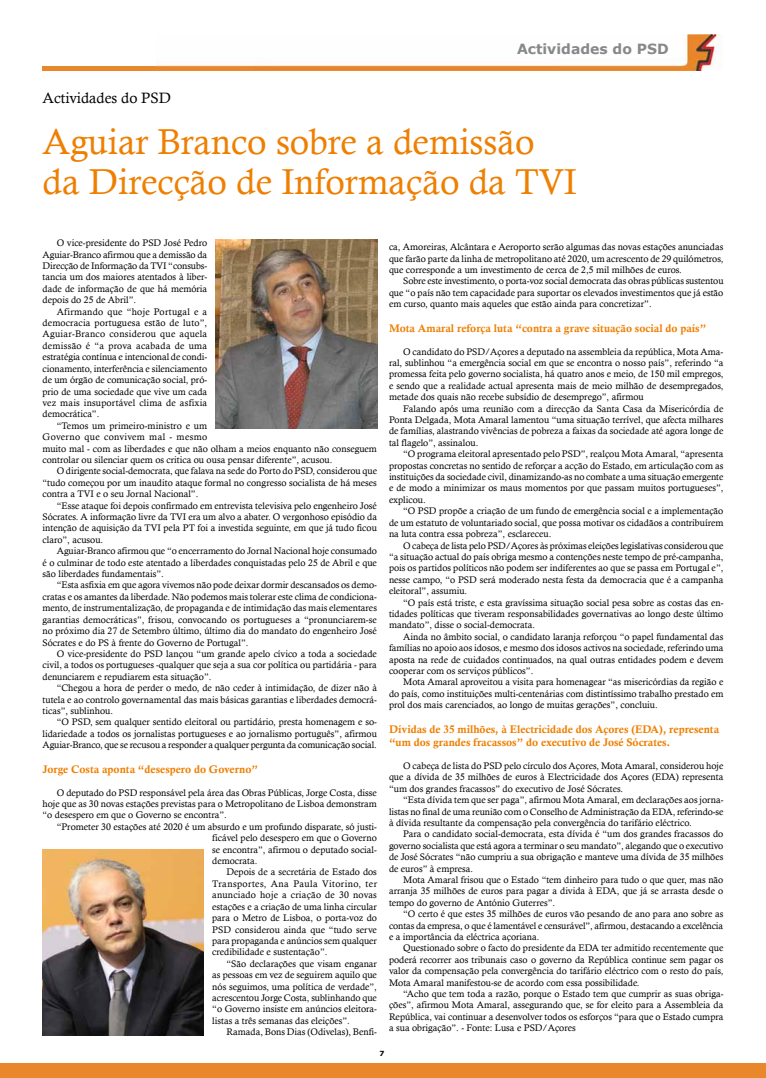
<style>
.page{position:relative;width:766px;height:1078px;background:#fff}
.page>*{position:absolute;margin:0;border:0;box-sizing:border-box;transform-origin:0 0}
.t1{font:36px/40px "Calisto";color:#ee7f00}
.t2{font:15px "Calisto";color:#000}
.t3{font:700 14px "Verdana";color:#87888a}
.t4{font:11px/13.2px "Calis MT Bol";color:#ee7f00}
.t5{font:9.5px/11.4px "Calisto";color:#000;text-align:justify}
.t6{font:700 7px "Verdana";color:#000}
</style>
<div class="page">
<div style="left:0;top:1063px;width:765px;height:14px;background:#e9872c"></div>
<img style="left:156px;top:34px;width:566px;height:37px">
<div style="left:43px;top:66px;width:113px;height:5px;background:#e9872c"></div>
<img style="left:216px;top:239px;width:161px;height:189px">
<img style="left:43px;top:849px;width:161px;height:186px">
<h3 class="t3" style="left:517px;top:40px;width:153px">Actividades do PSD</h3>
<h2 class="t2" style="left:43px;top:89px;width:130px">Actividades do PSD</h2>
<h1 class="t1" style="left:43px;top:121px;width:536px">Aguiar Branco sobre a demissão da Direcção de Informação da TVI</h1>
<p class="t5" style="left:43px;top:237px;width:166px;text-indent:14px">O vice-presidente do PSD José Pedro Aguiar-Branco afirmou que a demissão da Direcção de Informação da TVI “consubs&shy;tancia um dos maiores atentados à liber&shy;dade de informação de que há memória depois do 25 de Abril”.</p>
<p class="t5" style="left:43px;top:305px;width:166px;text-indent:14px">Afirmando que “hoje Portugal e a democracia portuguesa estão de luto”, Aguiar-Branco considerou que aquela demissão é “a prova acabada de uma estratégia contínua e intencional de condi&shy;cionamento, interferência e silenciamento de um órgão de comunicação social, pró&shy;prio de uma sociedade que vive um cada vez mais insuportável clima de asfixia democrática”.</p>
<p class="t5" style="left:43px;top:419px;width:336px;text-align:left;text-indent:14px">“Temos um primeiro-ministro e um<br>Governo que convivem mal - mesmo<br>muito mal - com as liberdades e que não olham a meios enquanto não conseguem controlar ou silenciar quem os critica ou ousa pensar diferente”, acusou.</p>
<p class="t5" style="left:43px;top:465px;width:336px;text-indent:14px">O dirigente social-democrata, que falava na sede do Porto do PSD, considerou que “tudo começou por um inaudito ataque formal no congresso socialista de há meses contra a TVI e o seu Jornal Nacional”.</p>
<p class="t5" style="left:43px;top:499px;width:336px;text-indent:14px">“Esse ataque foi depois confirmado em entrevista televisiva pelo engenheiro José Sócrates. A informação livre da TVI era um alvo a abater. O vergonhoso episódio da intenção de aquisição da TVI pela PT foi a investida seguinte, em que já tudo ficou claro”, acusou.</p>
<p class="t5" style="left:43px;top:545px;width:336px;text-indent:14px">Aguiar-Branco afirmou que “o encerramento do Jornal Nacional hoje consumado é o culminar de todo este atentado a liberdades conquistadas pelo 25 de Abril e que são liberdades fundamentais”.</p>
<p class="t5" style="left:43px;top:579px;width:336px;text-indent:14px">“Esta asfixia em que agora vivemos não pode deixar dormir descansados os demo&shy;cratas e os amantes da liberdade. Não podemos mais tolerar este clima de condiciona&shy;mento, de instrumentalização, de propaganda e de intimidação das mais elementares garantias democráticas”, frisou, convocando os portugueses a “pronunciarem-se no próximo dia 27 de Setembro último, último dia do mandato do engenheiro José Sócrates e do PS à frente do Governo de Portugal”.</p>
<p class="t5" style="left:43px;top:647px;width:336px;text-indent:14px">O vice-presidente do PSD lançou “um grande apelo cívico a toda a sociedade civil, a todos os portugueses -qualquer que seja a sua cor política ou partidária - para denunciarem e repudiarem esta situação”.</p>
<p class="t5" style="left:43px;top:682px;width:336px;text-indent:14px">“Chegou a hora de perder o medo, de não ceder à intimidação, de dizer não à tutela e ao controlo governamental das mais básicas garantias e liberdades democrá&shy;ticas”, sublinhou.</p>
<p class="t5" style="left:43px;top:716px;width:336px;text-indent:14px">“O PSD, sem qualquer sentido eleitoral ou partidário, presta homenagem e so&shy;lidariedade a todos os jornalistas portugueses e ao jornalismo português”, afirmou Aguiar-Branco, que se recusou a responder a qualquer pergunta da comunicação social.</p>
<p class="t4" style="left:43px;top:762px;width:217px">Jorge Costa aponta “desespero do Governo”</p>
<p class="t5" style="left:43px;top:786px;width:336px;text-indent:14px">O deputado do PSD responsável pela área das Obras Públicas, Jorge Costa, disse hoje que as 30 novas estações previstas para o Metropolitano de Lisboa demonstram “o desespero em que o Governo se encontra”.</p>
<p class="t5" style="left:212px;top:820px;width:166px;text-indent:-155px">“Prometer 30 estações até 2020 é um absurdo e um profundo disparate, só justi&shy;ficável pelo desespero em que o Governo se encontra”, afirmou o deputado social&shy;democrata.</p>
<p class="t5" style="left:212px;top:866px;width:166px;text-indent:14px">Depois de a secretária de Estado dos Transportes, Ana Paula Vitorino, ter anunciado hoje a criação de 30 novas estações e a criação de uma linha circular para o Metro de Lisboa, o porta-voz do PSD considerou ainda que “tudo serve para propaganda e anúncios sem qualquer credibilidade e sustentação”.</p>
<p class="t5" style="left:212px;top:957px;width:166px;text-indent:14px">“São declarações que visam enganar as pessoas em vez de seguirem aquilo que nós seguimos, uma política de verdade”, acrescentou Jorge Costa, sublinhando que “o Governo insiste em anúncios eleitora&shy;listas a três semanas das eleições”.</p>
<p class="t5" style="left:226px;top:1025px;width:152px">Ramada, Bons Dias (Odivelas), Benfi-</p>
<p class="t5" style="left:389px;top:241px;width:336px">ca, Amoreiras, Alcântara e Aeroporto serão algumas das novas estações anunciadas que farão parte da linha de metropolitano até 2020, um acrescento de 29 quilómetros, que corresponde a um investimento de cerca de 2,5 mil milhões de euros.</p>
<p class="t5" style="left:389px;top:275px;width:336px;text-indent:14px">Sobre este investimento, o porta-voz social democrata das obras públicas sustentou que “o país não tem capacidade para suportar os elevados investimentos que já estão em curso, quanto mais aqueles que estão ainda para concretizar”.</p>
<p class="t4" style="left:389px;top:321px;width:319px">Mota Amaral reforça luta “contra a grave situação social do país”</p>
<p class="t5" style="left:389px;top:345px;width:336px;text-indent:14px">O candidato do PSD/Açores a deputado na assembleia da república, Mota Ama&shy;ral, sublinhou “a emergência social em que se encontra o nosso país”, referindo “a promessa feita pelo governo socialista, há quatro anos e meio, de 150 mil empregos, e sendo que a realidade actual apresenta mais de meio milhão de desempregados, metade dos quais não recebe subsídio de desemprego”, afirmou</p>
<p class="t5" style="left:389px;top:402px;width:336px;text-indent:14px">Falando após uma reunião com a direcção da Santa Casa da Misericórdia de Ponta Delgada, Mota Amaral lamentou “uma situação terrível, que afecta milhares de famílias, alastrando vivências de pobreza a faixas da sociedade até agora longe de tal flagelo”, assinalou.</p>
<p class="t5" style="left:389px;top:448px;width:336px;text-indent:14px">“O programa eleitoral apresentado pelo PSD”, realçou Mota Amaral, “apresenta propostas concretas no sentido de reforçar a acção do Estado, em articulação com as instituições da sociedade civil, dinamizando-as no combate a uma situação emergente e de modo a minimizar os maus momentos por que passam muitos portugueses”, explicou.</p>
<p class="t5" style="left:389px;top:505px;width:336px;text-indent:14px">“O PSD propõe a criação de um fundo de emergência social e a implementação de um estatuto de voluntariado social, que possa motivar os cidadãos a contribuírem na luta contra essa pobreza”, esclareceu.</p>
<p class="t5" style="left:389px;top:539px;width:336px;text-indent:14px">O cabeça de lista pelo PSD/Açores às próximas eleições legislativas considerou que “a situação actual do país obriga mesmo a contenções neste tempo de pré-campanha, pois os partidos políticos não podem ser indiferentes ao que se passa em Portugal e”, nesse campo, “o PSD será moderado nesta festa da democracia que é a campanha eleitoral”, assumiu.</p>
<p class="t5" style="left:389px;top:596px;width:336px;text-indent:14px">“O país está triste, e esta gravíssima situação social pesa sobre as costas das en&shy;tidades políticas que tiveram responsabilidades governativas ao longo deste último mandato”, disse o social-democrata.</p>
<p class="t5" style="left:389px;top:630px;width:336px;text-indent:14px">Ainda no âmbito social, o candidato laranja reforçou “o papel fundamental das famílias no apoio aos idosos, e mesmo dos idosos activos na sociedade, referindo uma aposta na rede de cuidados continuados, na qual outras entidades podem e devem cooperar com os serviços públicos”.</p>
<p class="t5" style="left:389px;top:676px;width:336px;text-indent:14px">Mota Amaral aproveitou a visita para homenagear “as misericórdias da região e do país, como instituições multi-centenárias com distintíssimo trabalho prestado em prol dos mais carenciados, ao longo de muitas gerações”, concluiu.</p>
<p class="t4" style="left:389px;top:722px;width:331px">Dívidas de 35 milhões, à Electricidade dos Açores (EDA), representa “um dos grandes fracassos” do executivo de José Sócrates.</p>
<p class="t5" style="left:389px;top:759px;width:336px;text-indent:14px">O cabeça de lista do PSD pelo círculo dos Açores, Mota Amaral, considerou hoje que a dívida de 35 milhões de euros à Electricidade dos Açores (EDA) representa “um dos grandes fracassos” do executivo de José Sócrates.</p>
<p class="t5" style="left:389px;top:793px;width:336px;text-indent:14px">“Esta dívida tem que ser paga”, afirmou Mota Amaral, em declarações aos jorna&shy;listas no final de uma reunião com o Conselho de Administração da EDA, referindo-se à dívida resultante da compensação pela convergência do tarifário eléctrico.</p>
<p class="t5" style="left:389px;top:828px;width:336px;text-indent:14px">Para o candidato social-democrata, esta dívida é “um dos grandes fracassos do governo socialista que está agora a terminar o seu mandato”, alegando que o executivo de José Sócrates “não cumpriu a sua obrigação e manteve uma dívida de 35 milhões de euros” à empresa.</p>
<p class="t5" style="left:389px;top:873px;width:336px;text-indent:14px">Mota Amaral frisou que o Estado “tem dinheiro para tudo o que quer, mas não arranja 35 milhões de euros para pagar a divida à EDA, que já se arrasta desde o tempo do governo de António Guterres”.</p>
<p class="t5" style="left:389px;top:907px;width:336px;text-indent:14px">“O certo é que estes 35 milhões de euros vão pesando de ano para ano sobre as contas da empresa, o que é lamentável e censurável”, afirmou, destacando a excelência e a importância da eléctrica açoriana.</p>
<p class="t5" style="left:389px;top:942px;width:336px;text-indent:14px">Questionado sobre o facto do presidente da EDA ter admitido recentemente que poderá recorrer aos tribunais caso o governo da República continue sem pagar os valor da compensação pela convergência do tarifário eléctrico com o resto do país, Mota Amaral manifestou-se de acordo com essa possibilidade.</p>
<p class="t5" style="left:389px;top:987px;width:336px;text-indent:14px">“Acho que tem toda a razão, porque o Estado tem que cumprir as suas obriga&shy;ções”, afirmou Mota Amaral, assegurando que, se for eleito para a Assembleia da República, vai continuar a desenvolver todos os esforços “para que o Estado cumpra a sua obrigação”. - Fonte: Lusa e PSD/Açores</p>
<p class="t6" style="left:379px;top:1049px;width:6px">7</p>
</div>
